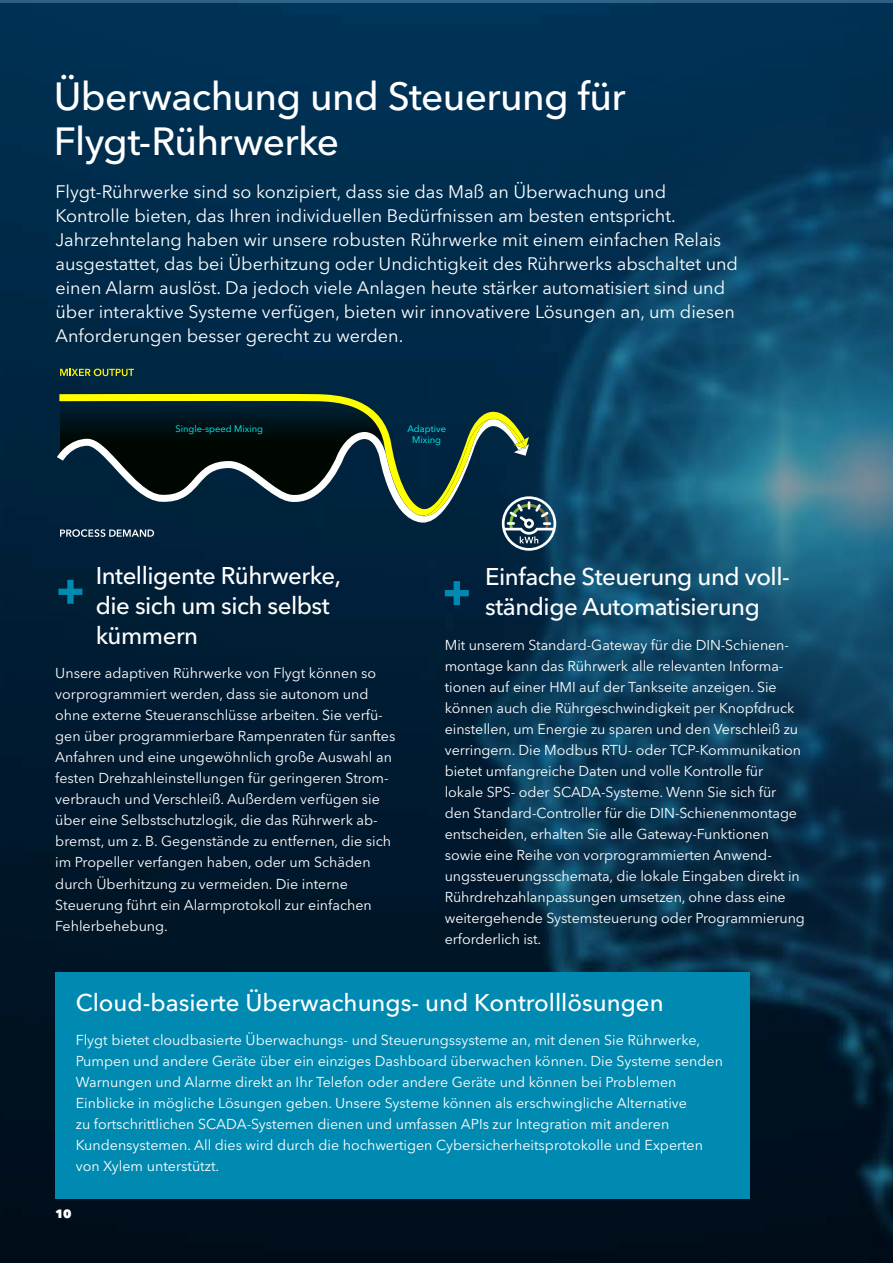
<style>
.page{position:relative;width:893px;height:1263px;background:#fff}
.page>*{position:absolute;margin:0;border:0;box-sizing:border-box;transform-origin:0 0}
.t1{font:500 39px/45px "Avenir Next LT Pro";letter-spacing:-.02em;color:#fff}
.t2{font:500 24px/30px "Avenir Next LT Pro";letter-spacing:-.02em;color:#fff}
.t3{font:500 24px "Avenir Next LT Pro";color:#fff}
.t4{font:18px/24px "Avenir Next LT Pro";color:#fff}
.t5{font:14.25px/21px "Avenir Next LT Pro";color:#fff}
.t6{font:800 12px "Avenir Next LT Pro";color:#fff}
.t7{font:9.3px/11.2px "Avenir Next LT Pro";color:#0ff;text-align:center}
</style>
<div class="page">
<img style="left:0;top:0;width:893px;height:1263px">
<svg style="left:436px;top:110px;width:457px;height:900px;background:#0b3d5a"></svg>
<svg style="left:58px;top:580px;width:24px;height:24px"></svg>
<div style="left:55px;top:972px;width:695px;height:226px;background:#008ab1"></div>
<svg style="left:60px;top:369px;width:74px;height:7px"></svg>
<svg style="left:60px;top:529px;width:94px;height:8px"></svg>
<svg style="left:502px;top:496px;width:54px;height:55px"></svg>
<div style="left:57px;top:419px;width:461px;height:104px;background:#00233c"></div>
<svg style="left:59px;top:394px;width:466px;height:122px;background:#234340"></svg>
<svg style="left:60px;top:397px;width:327px;height:102px;background:#233531"></svg>
<svg style="left:413px;top:419px;width:77px;height:97px;background:#2a4841"></svg>
<svg style="left:497px;top:419px;width:32px;height:37px"></svg>
<svg style="left:445px;top:581px;width:24px;height:24px"></svg>
<h1 class="t1" style="left:54px;top:73px;width:573px">Überwachung und Steuerung für<br>Flygt-Rührwerke</h1>
<p class="t4" style="left:55px;top:180px;width:684px">Flygt-Rührwerke sind so konzipiert, dass sie das Maß an Überwachung und Kontrolle bieten, das Ihren individuellen Bedürfnissen am besten entspricht.<br>Jahrzehntelang haben wir unsere robusten Rührwerke mit einem einfachen Relais ausgestattet, das bei Überhitzung oder Undichtigkeit des Rührwerks abschaltet und einen Alarm auslöst. Da jedoch viele Anlagen heute stärker automatisiert sind und über interaktive Systeme verfügen, bieten wir innovativere Lösungen an, um diesen Anforderungen besser gerecht zu werden.</p>
<p class="t7" style="left:175px;top:423px;width:89px">Single-speed Mixing</p>
<p class="t7" style="left:407px;top:423px;width:40px">Adaptive<br>Mixing</p>
<h2 class="t2" style="left:96px;top:560px;width:247px">Intelligente Rührwerke, die sich um sich selbst kümmern</h2>
<p class="t5" style="left:55px;top:663px;width:342px">Unsere adaptiven Rührwerke von Flygt können so vorprogrammiert werden, dass sie autonom und ohne externe Steueranschlüsse arbeiten. Sie verfü&shy;gen über programmierbare Rampenraten für sanftes Anfahren und eine ungewöhnlich große Auswahl an festen Drehzahleinstellungen für geringeren Strom&shy;verbrauch und Verschleiß. Außerdem verfügen sie über eine Selbstschutzlogik, die das Rührwerk ab&shy;bremst, um z. B. Gegenstände zu entfernen, die sich im Propeller verfangen haben, oder um Schäden durch Überhitzung zu vermeiden. Die interne Steuerung führt ein Alarmprotokoll zur einfachen Fehlerbehebung.</p>
<h2 class="t2" style="left:485px;top:562px;width:306px">Einfache Steuerung und voll&shy;ständige Automatisierung</h2>
<p class="t5" style="left:445px;top:634px;width:362px">Mit unserem Standard-Gateway für die DIN-Schienen&shy;montage kann das Rührwerk alle relevanten Informa&shy;tionen auf einer HMI auf der Tankseite anzeigen. Sie können auch die Rührgeschwindigkeit per Knopfdruck einstellen, um Energie zu sparen und den Verschleiß zu verringern. Die Modbus RTU- oder TCP-Kommunikation bietet umfangreiche Daten und volle Kontrolle für lokale SPS- oder SCADA-Systeme. Wenn Sie sich für den Standard-Controller für die DIN-Schienenmontage entscheiden, erhalten Sie alle Gateway-Funktionen sowie eine Reihe von vorprogrammierten Anwend&shy;ungssteuerungsschemata, die lokale Eingaben direkt in Rührdrehzahlanpassungen umsetzen, ohne dass eine weitergehende Systemsteuerung oder Programmierung erforderlich ist.</p>
<h2 class="t3" style="left:76px;top:988px;width:589px">Cloud-basierte Überwachungs- und Kontrolllösungen</h2>
<p class="t5" style="left:76px;top:1030px;width:649px">Flygt bietet cloudbasierte Überwachungs- und Steuerungssysteme an, mit denen Sie Rührwerke, Pumpen und andere Geräte über ein einziges Dashboard überwachen können. Die Systeme senden Warnungen und Alarme direkt an Ihr Telefon oder andere Geräte und können bei Problemen Einblicke in mögliche Lösungen geben. Unsere Systeme können als erschwingliche Alternative<br>zu fortschrittlichen SCADA-Systemen dienen und umfassen APIs zur Integration mit anderen Kundensystemen. All dies wird durch die hochwertigen Cybersicherheitsprotokolle und Experten von Xylem unterstützt.</p>
<p class="t6" style="left:55px;top:1206px;width:18px">10</p>
</div>
